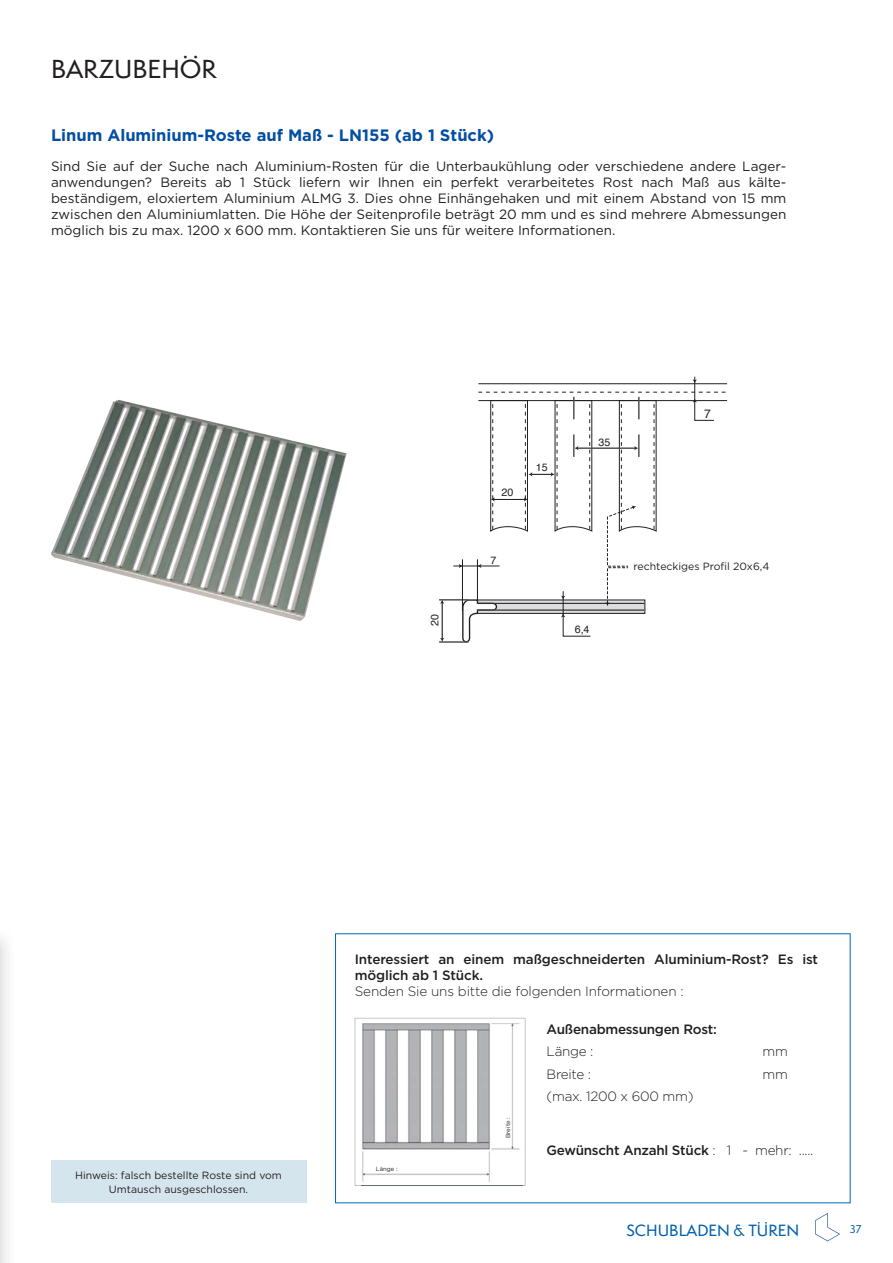
<style>
.page{position:relative;width:893px;height:1263px;background:#fff}
.page>*{position:absolute;margin:0;border:0;box-sizing:border-box;transform-origin:0 0}
.t1{font:500 24px "Semplicita Pro";color:#231f20}
.t2{font:700 16.5px "Gotham";color:#034ea2}
.t3{font:500 15px "Semplicita Pro";color:#0060af}
.t4{font:13.5px/16.2px "Gotham";color:#231f20;text-align:justify}
.t5{font:500 13.5px/16.2px "Gotham";letter-spacing:-.01em;color:#231f20}
.t6{font:300 13.5px "Gotham";letter-spacing:-.01em;color:#231f20}
.t7{font:12.15px "Helvetica";color:#231f20}
.t8{font:10.65px "Helvetica";color:#231f20}
.t9{font:10.5px/14.4px "Gotham";color:#231f20;text-align:center}
.t10{font:500 10.5px "Semplicita Pro";color:#0060af}
.t11{font:6px "Gotham";color:#231f20}
.s1{font-weight:300}
</style>
<div class="page">
<svg style="left:815px;top:1213px;width:25px;height:28px"></svg>
<img style="left:51px;top:400px;width:296px;height:221px">
<svg style="left:439px;top:376px;width:288px;height:267px"></svg>
<svg style="left:355px;top:1018px;width:170px;height:168px"></svg>
<img style="left:361px;top:1020px;width:161px;height:165px">
<img style="left:361px;top:1185px;width:161px;height:1px">
<img style="left:0;top:951px;width:1px;height:312px">
<div style="left:51px;top:1161px;width:255px;height:42px;background:#d5e5ee"></div>
<div style="left:630px;top:554px;width:184px;height:23px;background:#fff"></div>
<h1 class="t1" style="left:51px;top:56px;width:167px">BARZUBEHÖR</h1>
<p class="t2" style="left:51px;top:129px;width:445px">Linum Aluminium-Roste auf Maß - LN155 (ab 1 Stück)</p>
<p class="t4" style="left:51px;top:159px;width:737px">Sind Sie auf der Suche nach Aluminium-Rosten für die Unterbaukühlung oder verschiedene andere Lager&shy;anwendungen? Bereits ab 1 Stück liefern wir Ihnen ein perfekt verarbeitetes Rost nach Maß aus kälte&shy;beständigem, eloxiertem Aluminium ALMG 3. Dies ohne Einhängehaken und mit einem Abstand von 15 mm zwischen den Aluminiumlatten. Die Höhe der Seitenprofile beträgt 20 mm und es sind mehrere Abmessungen möglich bis zu max. 1200 x 600 mm. Kontaktieren Sie uns für weitere Informationen.</p>
<p class="t8" style="left:430px;top:626px;width:13px;rotate:-90deg">20</p>
<p class="t8" style="left:502px;top:488px;width:13px">20</p>
<p class="t8" style="left:536px;top:462px;width:13px">15</p>
<p class="t8" style="left:490px;top:556px;width:7px">7</p>
<p class="t8" style="left:598px;top:437px;width:13px">35</p>
<p class="t7" style="left:704px;top:409px;width:8px">7</p>
<p class="t8" style="left:575px;top:625px;width:16px">6,4</p>
<p class="t8" style="left:631px;top:556px;width:127px">Rechthoekig profiel 20x6,4</p>
<p class="t9" style="left:633px;top:560px;width:137px">rechteckiges Profil 20x6,4</p>
<p class="t5" style="left:355px;top:952px;width:465px">Interessiert an einem maßgeschneiderten Aluminium-Rost? Es ist möglich ab 1 Stück.</p>
<p class="t6" style="left:355px;top:986px;width:330px">Senden Sie uns bitte die folgenden Informationen :</p>
<p class="t5" style="left:546px;top:1022px;width:172px">Außenabmessungen Rost:</p>
<p class="t6" style="left:546px;top:1046px;width:48px">Länge :</p>
<p class="t6" style="left:762px;top:1046px;width:27px">mm</p>
<p class="t6" style="left:546px;top:1069px;width:46px">Breite :</p>
<p class="t6" style="left:762px;top:1069px;width:27px">mm</p>
<p class="t6" style="left:546px;top:1091px;width:148px">(max. 1200 x 600 mm)</p>
<p class="t9" style="left:75px;top:1169px;width:208px">Hinweis: falsch bestellte Roste sind vom<br>Umtausch ausgeschlossen.</p>
<p class="t11" style="left:376px;top:1167px;width:23px">Länge :</p>
<p class="t11" style="left:506px;top:1138px;width:22px;rotate:-90deg">Breite :</p>
<p class="t5" style="left:546px;top:1143px;width:268px">Gewünscht Anzahl Stück <span class="s1">: 1 - mehr: .....</span></p>
<p class="t3" style="left:626px;top:1222px;width:174px">SCHUBLADEN &amp; TÜREN</p>
<p class="t10" style="left:850px;top:1223px;width:13px">37</p>
</div>
